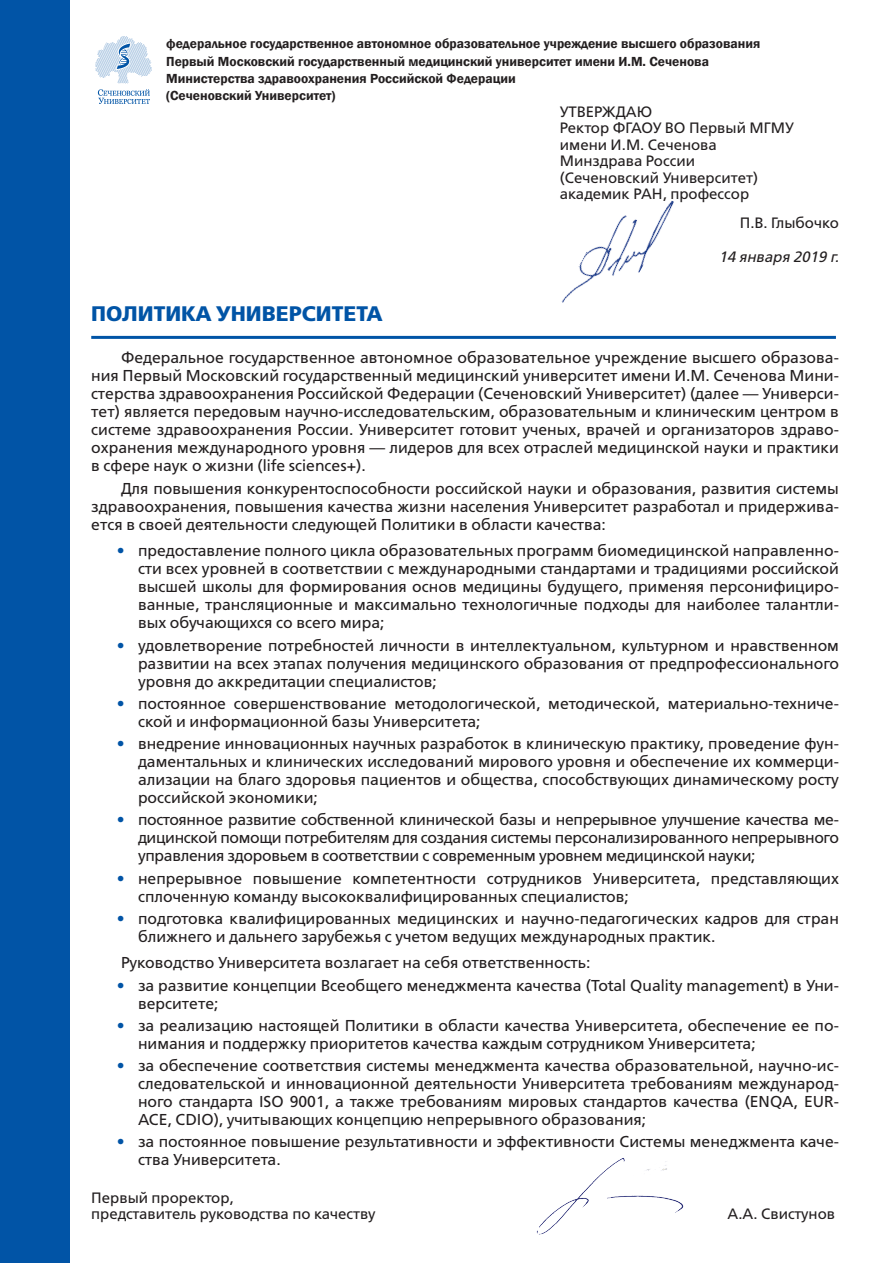
<style>
.page{position:relative;width:893px;height:1263px;background:#fff}
.page>*{position:absolute;margin:0;border:0;box-sizing:border-box;transform-origin:0 0}
.t1{font:700 21px "Free Set Book C";color:#0154a6}
.vt{font:15.75px/18px "Free Set Book C";color:#231f20}
.osnovnoi{font:15.75px/18px "Free Set Book C";color:#231f20;text-align:justify}
.t2{font:15px "Free Set Book C";color:#231f20}
.t3{font:italic 15px "Free Set Book C";color:#231f20}
.t4{font:600 13.5px "Franklin Gothic";color:#231f20}
.s1{color:#0154a6}
</style>
<div class="page">
<img style="left:536px;top:1158px;width:148px;height:77px">
<div style="left:0;top:0;width:69px;height:1263px;background:#0154a6"></div>
<hr style="left:91px;top:336px;width:745px;height:3px;background:#0154a6">
<img style="left:561px;top:200px;width:113px;height:103px">
<img style="left:95px;top:37px;width:57px;height:67px">
<p class="t4" style="left:166px;top:36px;width:596px">федеральное государственное автономное образовательное учреждение высшего образования</p>
<p class="t4" style="left:166px;top:53px;width:544px">Первый Московский государственный медицинский университет имени И.М. Сеченова</p>
<p class="t4" style="left:166px;top:70px;width:351px">Министерства здравоохранения Российской Федерации</p>
<p class="t4" style="left:166px;top:87px;width:171px">(Сеченовский Университет)</p>
<p class="t2" style="left:560px;top:103px;width:94px">УТВЕРЖДАЮ</p>
<p class="t2" style="left:560px;top:120px;width:235px">Ректор ФГАОУ ВО Первый МГМУ</p>
<p class="t2" style="left:560px;top:136px;width:159px">имени И.М. Сеченова</p>
<p class="t2" style="left:560px;top:153px;width:137px">Минздрава России</p>
<p class="t2" style="left:560px;top:169px;width:200px">(Сеченовский Университет)</p>
<p class="t2" style="left:560px;top:186px;width:191px">академик РАН, профессор</p>
<p class="t2" style="left:740px;top:215px;width:101px">П.В. Глыбочко</p>
<p class="t3" style="left:719px;top:248px;width:122px">14 января 2019 г.</p>
<p class="t1" style="left:91px;top:302px;width:293px">ПОЛИТИКА УНИВЕРСИТЕТА</p>
<p class="osnovnoi" style="left:91px;top:349px;width:749px;text-indent:30px">Федеральное государственное автономное образовательное учреждение высшего образова&shy;ния Первый Московский государственный медицинский университет имени И.М. Сеченова Мини&shy;стерства здравоохранения Российской Федерации (Сеченовский Университет) (далее — Универси&shy;тет) является передовым научно-исследовательским, образовательным и клиническим центром в системе здравоохранения России. Университет готовит ученых, врачей и организаторов здраво&shy;охранения международного уровня — лидеров для всех отраслей медицинской науки и практики в сфере наук о жизни (life sciences+).</p>
<p class="osnovnoi" style="left:91px;top:479px;width:749px;text-indent:30px">Для повышения конкурентоспособности российской науки и образования, развития системы здравоохранения, повышения качества жизни населения Университет разработал и придержива&shy;ется в своей деятельности следующей Политики в области качества:</p>
<p class="vt" style="left:138px;top:542px;width:702px;text-align:justify;text-indent:-21px"><span class="s1">•</span> предоставление полного цикла образовательных программ биомедицинской направленно&shy;сти всех уровней в соответствии с международными стандартами и традициями российской высшей школы для формирования основ медицины будущего, применяя персонифициро&shy;ванные, трансляционные и максимально технологичные подходы для наиболее талантли&shy;вых обучающихся со всего мира;</p>
<p class="vt" style="left:138px;top:636px;width:702px;text-align:justify;text-indent:-21px"><span class="s1">•</span> удовлетворение потребностей личности в интеллектуальном, культурном и нравственном развитии на всех этапах получения медицинского образования от предпрофессионального уровня до аккредитации специалистов;</p>
<p class="vt" style="left:138px;top:694px;width:702px;text-indent:-21px"><span class="s1">•</span> постоянное совершенствование методологической, методической, материально-техниче&shy;ской и информационной базы Университета;</p>
<p class="vt" style="left:138px;top:735px;width:702px;text-align:justify;text-indent:-21px"><span class="s1">•</span> внедрение инновационных научных разработок в клиническую практику, проведение фун&shy;даментальных и клинических исследований мирового уровня и обеспечение их коммерци&shy;ализации на благо здоровья пациентов и общества, способствующих динамическому росту российской экономики;</p>
<p class="vt" style="left:138px;top:811px;width:702px;text-align:justify;text-indent:-21px"><span class="s1">•</span> постоянное развитие собственной клинической базы и непрерывное улучшение качества ме&shy;дицинской помощи потребителям для создания системы персонализированного непрерывного управления здоровьем в соответствии с современным уровнем медицинской науки;</p>
<p class="vt" style="left:138px;top:869px;width:702px;text-indent:-21px"><span class="s1">•</span> непрерывное повышение компетентности сотрудников Университета, представляющих сплоченную команду высококвалифицированных специалистов;</p>
<p class="vt" style="left:138px;top:909px;width:702px;text-indent:-21px"><span class="s1">•</span> подготовка квалифицированных медицинских и научно-педагогических кадров для стран ближнего и дальнего зарубежья с учетом ведущих международных практик.</p>
<p class="osnovnoi" style="left:121px;top:954px;width:471px">Руководство Университета возлагает на себя ответственность:</p>
<p class="vt" style="left:138px;top:976px;width:702px;text-indent:-21px"><span class="s1">•</span> за развитие концепции Всеобщего менеджмента качества (Total Quality management) в Уни&shy;верситете;</p>
<p class="vt" style="left:138px;top:1016px;width:702px;text-indent:-21px"><span class="s1">•</span> за реализацию настоящей Политики в области качества Университета, обеспечение ее по&shy;нимания и поддержку приоритетов качества каждым сотрудником Университета;</p>
<p class="vt" style="left:138px;top:1057px;width:702px;text-align:justify;text-indent:-21px"><span class="s1">•</span> за обеспечение соответствия системы менеджмента качества образовательной, научно-ис&shy;следовательской и инновационной деятельности Университета требованиям международ&shy;ного стандарта ISO 9001, а также требованиям мировых стандартов качества (ENQA, EUR-ACE, CDIO), учитывающих концепцию непрерывного образования;</p>
<p class="vt" style="left:138px;top:1133px;width:702px;text-indent:-21px"><span class="s1">•</span> за постоянное повышение результативности и эффективности Системы менеджмента каче&shy;ства Университета.</p>
<p class="t2" style="left:91px;top:1189px;width:144px">Первый проректор,</p>
<p class="t2" style="left:91px;top:1206px;width:286px">представитель руководства по качеству</p>
<p class="t2" style="left:728px;top:1206px;width:109px">А.А. Свистунов</p>
</div>
